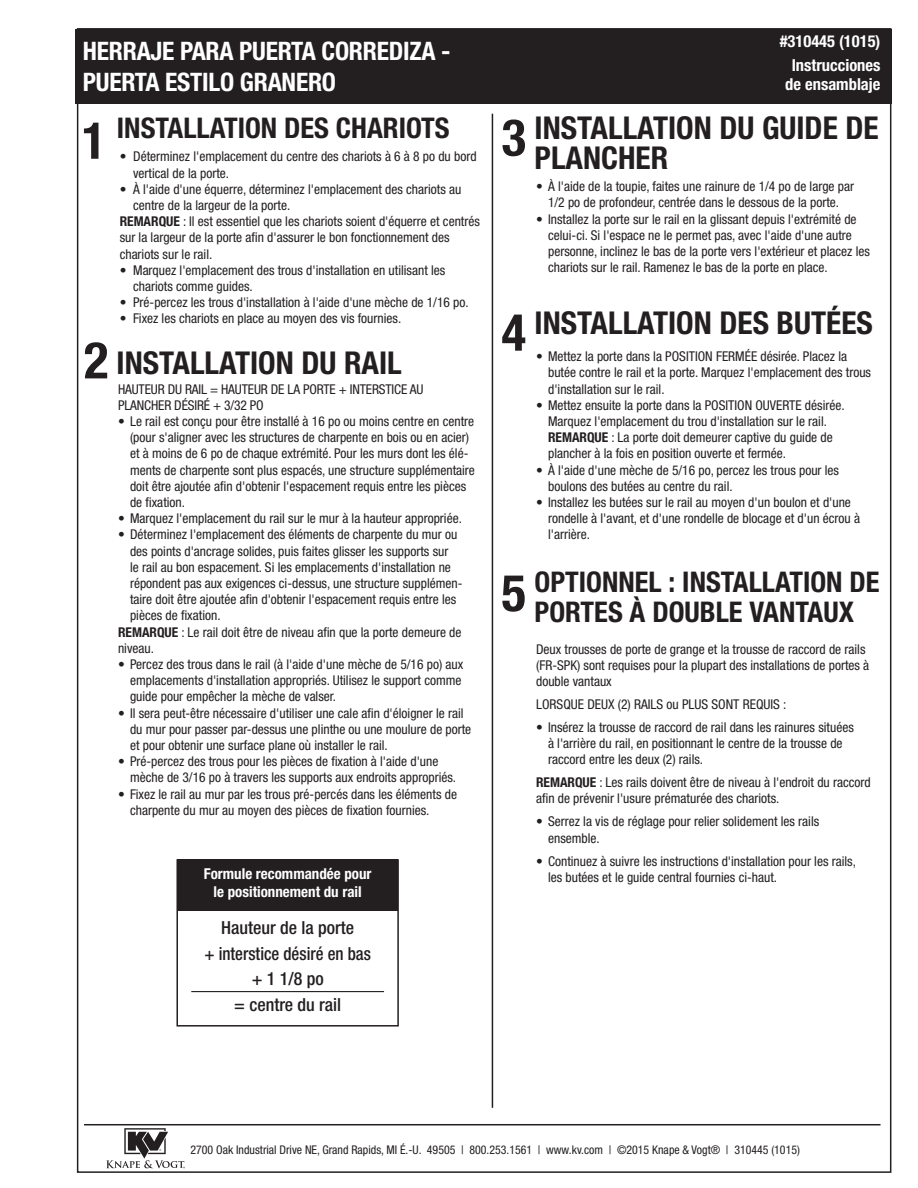
<style>
.page{position:relative;width:918px;height:1188px;background:#fff}
.page>*{position:absolute;margin:0;border:0;box-sizing:border-box;transform-origin:0 0}
.t1{font:700 condensed 31.5px/30px "Helvetica Neue";color:#231f20}
.t2{font:700 condensed 28.5px/30px "Helvetica Neue";color:#231f20;text-align:center}
.t3{font:700 condensed 25.5px/31.5px "Helvetica Neue";letter-spacing:-.01em;color:#fff}
.t4{font:500 condensed 18px/25.5px "Helvetica Neue";color:#231f20;text-align:center}
.t5{font:700 condensed 16.5px/19.8px "Helvetica Neue";color:#fff;text-align:center}
.t6{font:700 condensed 15px/18px "Helvetica Neue";color:#fff;text-align:center}
.t7{font:condensed 13.5px/16.2px "Helvetica Neue";color:#231f20}
.t8{font:condensed 12px "Helvetica Neue";color:#231f20}
.s1{font-size:51px}
.s2{font-weight:700}
</style>
<div class="page">
<div style="left:75px;top:29px;width:816px;height:75px;background:#231f20"></div>
<hr style="left:492px;top:114px;width:1px;height:994px;background:#231f20">
<hr style="left:84px;top:1124px;width:797px;height:1px;background:#231f20">
<svg style="left:106px;top:1128px;width:79px;height:40px"></svg>
<div style="left:177px;top:859px;width:221px;height:52px;background:#231f20"></div>
<hr style="left:191px;top:991px;width:193px;height:1px;background:#231f20">
<div style="left:176px;top:859px;width:223px;height:168px;border:2px solid #231f20"></div>
<h3 class="t3" style="left:83px;top:35px;width:369px">HERRAJE PARA PUERTA CORREDIZA -<br>PUERTA ESTILO GRANERO</h3>
<h2 class="t2" style="left:82px;top:113px;width:369px"><span class="s1">1</span> INSTALLATION DES CHARIOTS</h2>
<p class="t7" style="left:133px;top:148px;width:345px;text-indent:-14px">• Déterminez l'emplacement du centre des chariots à 6 à 8 po du bord vertical de la porte.</p>
<p class="t7" style="left:120px;top:181px;width:343px">• À l'aide d'une équerre, déterminez l'emplacement des chariots au</p>
<p class="t7" style="left:133px;top:197px;width:159px">centre de la largeur de la porte.</p>
<p class="t7" style="left:120px;top:213px;width:362px"><span class="s2">REMARQUE</span> : Il est essentiel que les chariots soient d'équerre et centrés</p>
<p class="t7" style="left:120px;top:229px;width:331px">sur la largeur de la porte afin d'assurer le bon fonctionnement des</p>
<p class="t7" style="left:120px;top:246px;width:94px">chariots sur le rail.</p>
<p class="t7" style="left:133px;top:262px;width:314px;text-indent:-14px">• Marquez l'emplacement des trous d'installation en utilisant les chariots comme guides.</p>
<p class="t7" style="left:120px;top:294px;width:351px">• Pré-percez les trous d'installation à l'aide d'une mèche de 1/16 po.</p>
<p class="t7" style="left:120px;top:310px;width:283px">• Fixez les chariots en place au moyen des vis fournies.</p>
<h1 class="t1" style="left:84px;top:347px;width:319px"><span class="s1">2</span> INSTALLATION DU RAIL</h1>
<p class="t7" style="left:118px;top:381px;width:307px">HAUTEUR DU RAIL = HAUTEUR DE LA PORTE + INTERSTICE AU<br>PLANCHER DÉSIRÉ + 3/32 PO</p>
<p class="t7" style="left:130px;top:413px;width:346px;text-indent:-12px">• Le rail est conçu pour être installé à 16 po ou moins centre en centre (pour s'aligner avec les structures de charpente en bois ou en acier) et à moins de 6 po de chaque extrémité. Pour les murs dont les élé&shy;ments de charpente sont plus espacés, une structure supplémentaire doit être ajoutée afin d'obtenir l'espacement requis entre les pièces de fixation.</p>
<p class="t7" style="left:118px;top:510px;width:345px">• Marquez l'emplacement du rail sur le mur à la hauteur appropriée.</p>
<p class="t7" style="left:118px;top:526px;width:341px">• Déterminez l'emplacement des éléments de charpente du mur ou</p>
<p class="t7" style="left:130px;top:543px;width:320px">des points d'ancrage solides, puis faites glisser les supports sur</p>
<p class="t7" style="left:130px;top:559px;width:322px">le rail au bon espacement. Si les emplacements d'installation ne</p>
<p class="t7" style="left:130px;top:575px;width:334px">répondent pas aux exigences ci-dessus, une structure supplémen-</p>
<p class="t7" style="left:130px;top:591px;width:328px">taire doit être ajoutée afin d'obtenir l'espacement requis entre les</p>
<p class="t7" style="left:130px;top:607px;width:92px">pièces de fixation.</p>
<p class="t7" style="left:118px;top:624px;width:345px"><span class="s2">REMARQUE</span> : Le rail doit être de niveau afin que la porte demeure de</p>
<p class="t7" style="left:118px;top:640px;width:37px">niveau.</p>
<p class="t7" style="left:130px;top:656px;width:335px;text-align:justify;text-indent:-12px">• Percez des trous dans le rail (à l'aide d'une mèche de 5/16 po) aux emplacements d'installation appropriés. Utilisez le support comme guide pour empêcher la mèche de valser.</p>
<p class="t7" style="left:130px;top:705px;width:343px;text-indent:-12px">• Il sera peut-être nécessaire d'utiliser une cale afin d'éloigner le rail du mur pour passer par-dessus une plinthe ou une moulure de porte et pour obtenir une surface plane où installer le rail.</p>
<p class="t7" style="left:130px;top:753px;width:328px;text-indent:-12px">• Pré-percez des trous pour les pièces de fixation à l'aide d'une mèche de 3/16 po à travers les supports aux endroits appropriés.</p>
<p class="t7" style="left:130px;top:786px;width:328px;text-indent:-12px">• Fixez le rail au mur par les trous pré-percés dans les éléments de charpente du mur au moyen des pièces de fixation fournies.</p>
<p class="t6" style="left:204px;top:865px;width:169px">Formule recommandée pour le positionnement du rail</p>
<h3 class="t4" style="left:204px;top:915px;width:168px">Hauteur de la porte<br>+ interstice désiré en bas + 1 1/8 po<br>= centre du rail</h3>
<p class="t5" style="left:780px;top:31px;width:102px">#310445 (1015)</p>
<p class="t5" style="left:785px;top:55px;width:97px">Instrucciones de ensamblaje</p>
<h1 class="t1" style="left:535px;top:112px;width:346px;text-indent:-33px"><span class="s1">3</span> INSTALLATION DU GUIDE DE<br>PLANCHER</h1>
<p class="t7" style="left:536px;top:178px;width:319px;text-align:center">• À l'aide de la toupie, faites une rainure de 1/4 po de large par<br>1/2 po de profondeur, centrée dans le dessous de la porte.</p>
<p class="t7" style="left:548px;top:211px;width:323px;text-indent:-12px">• Installez la porte sur le rail en la glissant depuis l'extrémité de celui-ci. Si l'espace ne le permet pas, avec l'aide d'une autre personne, inclinez le bas de la porte vers l'extérieur et placez les chariots sur le rail. Ramenez le bas de la porte en place.</p>
<h1 class="t1" style="left:502px;top:307px;width:373px"><span class="s1">4</span> INSTALLATION DES BUTÉES</h1>
<p class="t7" style="left:548px;top:348px;width:324px;text-indent:-12px">• Mettez la porte dans la POSITION FERMÉE désirée. Placez la butée contre le rail et la porte. Marquez l'emplacement des trous d'installation sur le rail.</p>
<p class="t7" style="left:548px;top:397px;width:298px;text-indent:-12px">• Mettez ensuite la porte dans la POSITION OUVERTE désirée.<br>Marquez l'emplacement du trou d'installation sur le rail.<br><span class="s2">REMARQUE</span> : La porte doit demeurer captive du guide de plancher à la fois en position ouverte et fermée.</p>
<p class="t7" style="left:548px;top:462px;width:292px;text-indent:-12px">• À l'aide d'une mèche de 5/16 po, percez les trous pour les boulons des butées au centre du rail.</p>
<p class="t7" style="left:548px;top:494px;width:313px;text-indent:-12px">• Installez les butées sur le rail au moyen d'un boulon et d'une rondelle à l'avant, et d'une rondelle de blocage et d'un écrou à l'arrière.</p>
<h2 class="t2" style="left:502px;top:566px;width:380px"><span class="s1">5</span> OPTIONNEL : INSTALLATION DE<br>PORTES À DOUBLE VANTAUX</h2>
<p class="t7" style="left:536px;top:641px;width:335px">Deux trousses de porte de grange et la trousse de raccord de rails (FR-SPK) sont requises pour la plupart des installations de portes à double vantaux</p>
<p class="t7" style="left:536px;top:696px;width:252px">LORSQUE DEUX (2) RAILS ou PLUS SONT REQUIS :</p>
<p class="t7" style="left:548px;top:719px;width:307px;text-indent:-12px">• Insérez la trousse de raccord de rail dans les rainures situées à l'arrière du rail, en positionnant le centre de la trousse de raccord entre les deux (2) rails.</p>
<p class="t7" style="left:536px;top:774px;width:336px"><span class="s2">REMARQUE</span> : Les rails doivent être de niveau à l'endroit du raccord afin de prévenir l'usure prématurée des chariots.</p>
<p class="t7" style="left:548px;top:813px;width:273px;text-indent:-12px">• Serrez la vis de réglage pour relier solidement les rails ensemble.</p>
<p class="t7" style="left:548px;top:853px;width:309px;text-indent:-12px">• Continuez à suivre les instructions d'installation pour les rails, les butées et le guide central fournies ci-haut.</p>
<p class="t8" style="left:191px;top:1143px;width:611px">2700 Oak Industrial Drive NE, Grand Rapids, MI É.-U. 49505 | 800.253.1561 | www.kv.com | ©2015 Knape &amp; Vogt® | 310445 (1015)</p>
</div>
